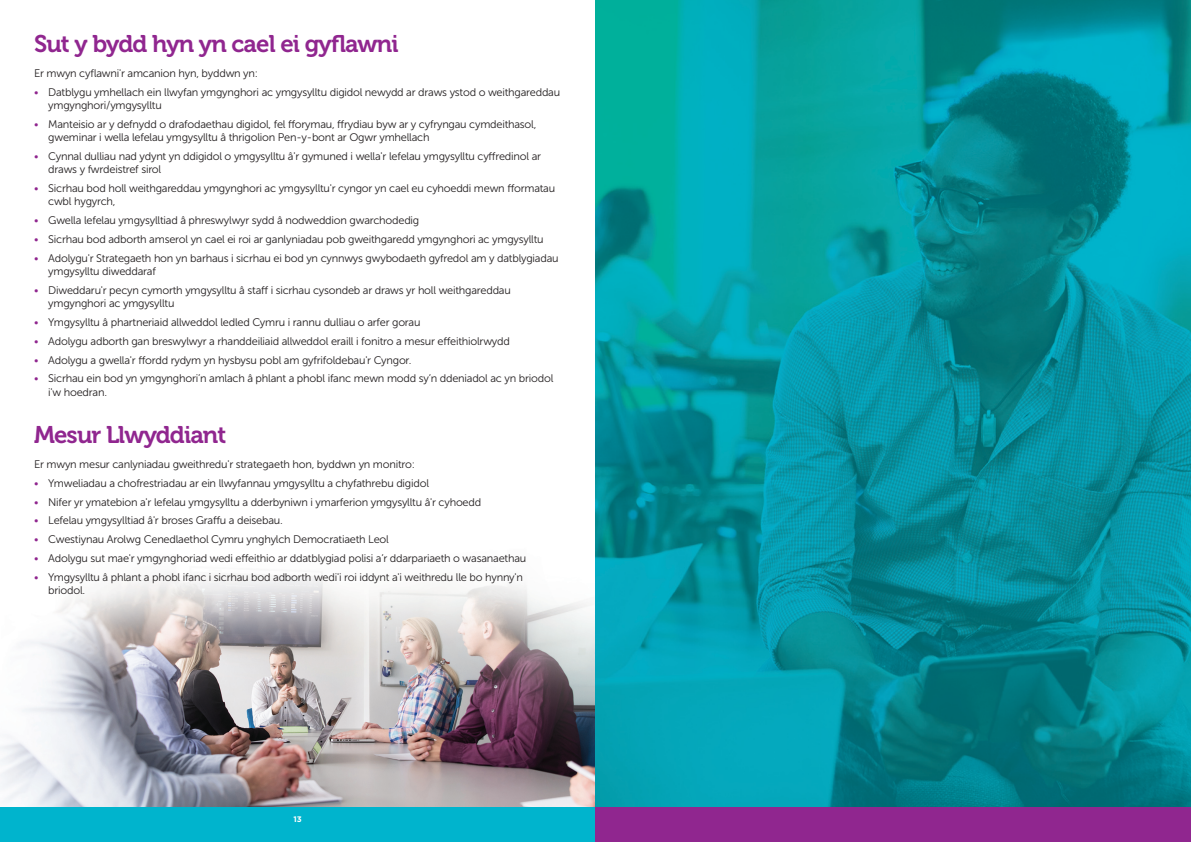
<style>
.page{position:relative;width:1191px;height:842px;background:#fff}
.page>*{position:absolute;margin:0;border:0;box-sizing:border-box;transform-origin:0 0}
.t1{font:24px "Museo 700";letter-spacing:-.035em;color:#90268f}
.t2{font:11px/13.2px "Museo Sans 300";letter-spacing:-.02em;color:#231f20}
.t3{font:700 8px "Gotham";color:#fff}
.s1{color:#90268f}
</style>
<div class="page">
<img style="left:0;top:576px;width:595px;height:232px">
<img style="left:595px;top:0;width:596px;height:808px">
<div style="left:0;top:808px;width:595px;height:34px;background:#00b4cd"></div>
<div style="left:595px;top:808px;width:596px;height:34px;background:#90268f"></div>
<p class="t1" style="left:34px;top:35px;width:366px">Sut y bydd hyn yn cael ei gyflawni</p>
<p class="t2" style="left:34px;top:67px;width:225px">Er mwyn cyflawni'r amcanion hyn, byddwn yn:</p>
<p class="t2" style="left:48px;top:86px;width:513px;text-indent:-14px"><span class="s1">•</span> Datblygu ymhellach ein llwyfan ymgynghori ac ymgysylltu digidol newydd ar draws ystod o weithgareddau ymgynghori/ymgysylltu</p>
<p class="t2" style="left:48px;top:118px;width:490px;text-indent:-14px"><span class="s1">•</span> Manteisio ar y defnydd o drafodaethau digidol, fel fforymau, ffrydiau byw ar y cyfryngau cymdeithasol, gweminar i wella lefelau ymgysylltu â thrigolion Pen-y-bont ar Ogwr ymhellach</p>
<p class="t2" style="left:48px;top:150px;width:494px;text-indent:-14px"><span class="s1">•</span> Cynnal dulliau nad ydynt yn ddigidol o ymgysylltu â'r gymuned i wella'r lefelau ymgysylltu cyffredinol ar draws y fwrdeistref sirol</p>
<p class="t2" style="left:48px;top:183px;width:508px;text-indent:-14px"><span class="s1">•</span> Sicrhau bod holl weithgareddau ymgynghori ac ymgysylltu'r cyngor yn cael eu cyhoeddi mewn fformatau cwbl hygyrch,</p>
<p class="t2" style="left:34px;top:215px;width:387px"><span class="s1">•</span> Gwella lefelau ymgysylltiad â phreswylwyr sydd â nodweddion gwarchodedig</p>
<p class="t2" style="left:34px;top:233px;width:511px"><span class="s1">•</span> Sicrhau bod adborth amserol yn cael ei roi ar ganlyniadau pob gweithgaredd ymgynghori ac ymgysylltu</p>
<p class="t2" style="left:48px;top:252px;width:512px;text-indent:-14px"><span class="s1">•</span> Adolygu'r Strategaeth hon yn barhaus i sicrhau ei bod yn cynnwys gwybodaeth gyfredol am y datblygiadau ymgysylltu diweddaraf</p>
<p class="t2" style="left:48px;top:284px;width:464px;text-indent:-14px"><span class="s1">•</span> Diweddaru'r pecyn cymorth ymgysylltu â staff i sicrhau cysondeb ar draws yr holl weithgareddau ymgynghori ac ymgysylltu</p>
<p class="t2" style="left:34px;top:316px;width:388px"><span class="s1">•</span> Ymgysylltu â phartneriaid allweddol ledled Cymru i rannu dulliau o arfer gorau</p>
<p class="t2" style="left:34px;top:335px;width:477px"><span class="s1">•</span> Adolygu adborth gan breswylwyr a rhanddeiliaid allweddol eraill i fonitro a mesur effeithiolrwydd</p>
<p class="t2" style="left:34px;top:354px;width:379px"><span class="s1">•</span> Adolygu a gwella'r ffordd rydym yn hysbysu pobl am gyfrifoldebau'r Cyngor.</p>
<p class="t2" style="left:48px;top:373px;width:506px;text-indent:-14px"><span class="s1">•</span> Sicrhau ein bod yn ymgynghori’n amlach â phlant a phobl ifanc mewn modd sy’n ddeniadol ac yn briodol i'w hoedran.</p>
<p class="t1" style="left:34px;top:426px;width:194px">Mesur Llwyddiant</p>
<p class="t2" style="left:34px;top:458px;width:382px">Er mwyn mesur canlyniadau gweithredu'r strategaeth hon, byddwn yn monitro:</p>
<p class="t2" style="left:34px;top:477px;width:396px"><span class="s1">•</span> Ymweliadau a chofrestriadau ar ein llwyfannau ymgysylltu a chyfathrebu digidol</p>
<p class="t2" style="left:34px;top:496px;width:449px"><span class="s1">•</span> Nifer yr ymatebion a'r lefelau ymgysylltu a dderbyniwn i ymarferion ymgysylltu â'r cyhoedd</p>
<p class="t2" style="left:34px;top:515px;width:250px"><span class="s1">•</span> Lefelau ymgysylltiad â'r broses Graffu a deisebau.</p>
<p class="t2" style="left:34px;top:534px;width:356px"><span class="s1">•</span> Cwestiynau Arolwg Cenedlaethol Cymru ynghylch Democratiaeth Leol</p>
<p class="t2" style="left:34px;top:553px;width:494px"><span class="s1">•</span> Adolygu sut mae'r ymgynghoriad wedi effeithio ar ddatblygiad polisi a’r ddarpariaeth o wasanaethau</p>
<p class="t2" style="left:48px;top:572px;width:476px;text-indent:-14px"><span class="s1">•</span> Ymgysylltu â phlant a phobl ifanc i sicrhau bod adborth wedi'i roi iddynt a'i weithredu lle bo hynny'n briodol.</p>
<p class="t3" style="left:293px;top:816px;width:10px">13</p>
</div>
